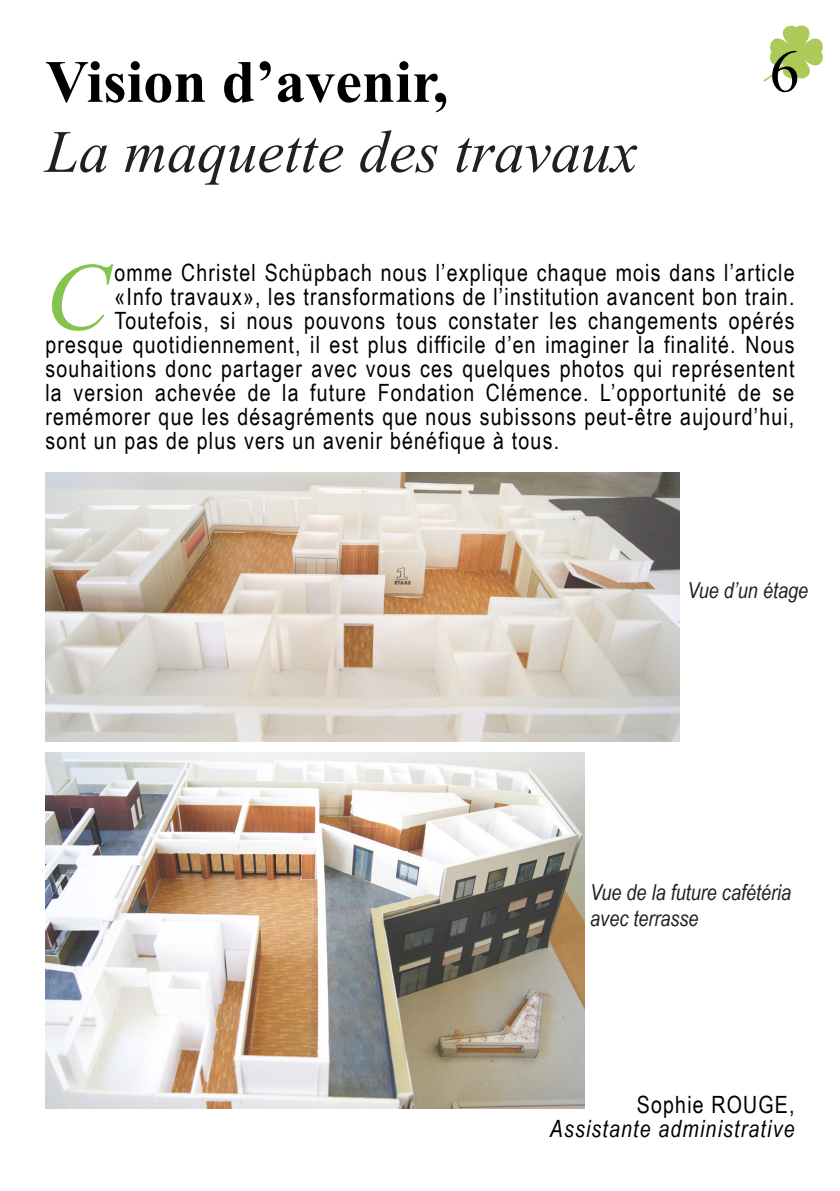
<style>
.page{position:relative;width:840px;height:1191px;background:#fff}
.page>*{position:absolute;margin:0;border:0;box-sizing:border-box;transform-origin:0 0}
.t1{font:italic 96.2px "Times New Roman";color:#82c44d}
.t2{font:italic 60px "Times New Roman";color:#231f20}
.t3{font:700 60px "Times New Roman";color:#000}
.t4{font:60px "Times New Roman";color:#000}
.t5{font:23.8px "Arial Narrow";letter-spacing:.05em;color:#000001}
.t6{font:italic 23.8px "Arial Narrow";letter-spacing:.05em;color:#000001}
.t7{font:italic 22px/26.4px "Arial Narrow";color:#231f20}
</style>
<div class="page">
<svg style="left:763px;top:25px;width:60px;height:57px"></svg>
<img style="left:45px;top:472px;width:634px;height:269px">
<img style="left:45px;top:753px;width:539px;height:355px">
<p class="t3" style="left:45px;top:38px;width:404px">Vision d’avenir,</p>
<p class="t2" style="left:45px;top:110px;width:593px">La maquette des travaux</p>
<p class="t4" style="left:769px;top:29px;width:31px">6</p>
<p class="t1" style="left:45px;top:231px;width:66px">C</p>
<p class="t5" style="left:114px;top:255px;width:681px">omme Christel Schüpbach nous l’explique chaque mois dans l’article</p>
<p class="t5" style="left:114px;top:279px;width:681px">«Info travaux», les transformations de l’institution avancent bon train.</p>
<p class="t5" style="left:114px;top:303px;width:681px">Toutefois, si nous pouvons tous constater les changements opérés</p>
<p class="t5" style="left:45px;top:327px;width:750px">presque quotidiennement, il est plus difficile d’en imaginer la finalité. Nous</p>
<p class="t5" style="left:45px;top:351px;width:750px">souhaitions donc partager avec vous ces quelques photos qui représentent</p>
<p class="t5" style="left:45px;top:375px;width:750px">la version achevée de la future Fondation Clémence. L’opportunité de se</p>
<p class="t5" style="left:45px;top:399px;width:750px">remémorer que les désagréments que nous subissons peut-être aujourd’hui,</p>
<p class="t5" style="left:45px;top:423px;width:515px">sont un pas de plus vers un avenir bénéfique à tous.</p>
<p class="t7" style="left:687px;top:576px;width:122px">Vue d’un étage</p>
<p class="t7" style="left:590px;top:878px;width:202px">Vue de la future cafétéria avec terrasse</p>
<p class="t5" style="left:636px;top:1087px;width:159px">Sophie ROUGE,</p>
<p class="t6" style="left:549px;top:1111px;width:246px">Assistante administrative</p>
</div>
